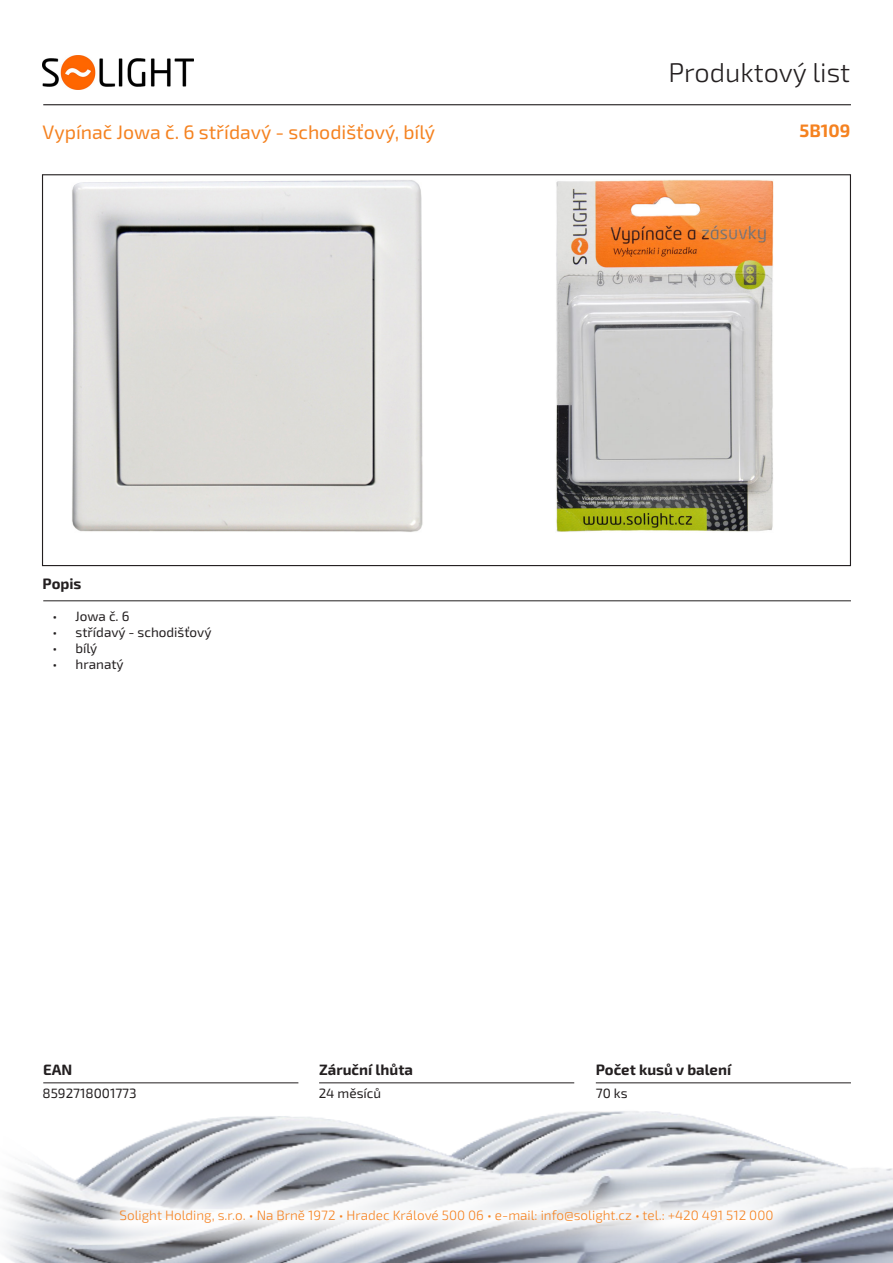
<style>
.page{position:relative;width:893px;height:1263px;background:#fff}
.page>*{position:absolute;margin:0;border:0;box-sizing:border-box;transform-origin:0 0}
.t1{font:300 27px "Exo 2.0";color:#231f20}
.t2{font:19.5px "Exo 2.0";color:#f58220}
.Kód_produktu{font:700 18px "Exo 2.0";color:#f58220}
.t3{font:700 15px "Exo 2.0";color:#231f20}
.t4{font:300 13.5px "Exo 2.0";color:#f58220}
.t5{font:13.5px "Exo 2.0";color:#231f20}
</style>
<div class="page">
<img style="left:3px;top:1082px;width:890px;height:181px">
<hr style="left:43px;top:104px;width:808px;height:1px;background:#231f20">
<hr style="left:43px;top:600px;width:808px;height:1px;background:#231f20">
<hr style="left:596px;top:1082px;width:255px;height:1px;background:#231f20">
<hr style="left:319px;top:1082px;width:255px;height:1px;background:#231f20">
<hr style="left:43px;top:1082px;width:255px;height:1px;background:#231f20">
<svg style="left:85px;top:1174px;width:723px;height:84px"></svg>
<img style="left:43px;top:55px;width:150px;height:34px">
<img style="left:72px;top:180px;width:351px;height:352px">
<img style="left:556px;top:180px;width:218px;height:352px">
<h1 class="t1" style="left:668px;top:57px;width:183px">Produktový list</h1>
<p class="t2" style="left:43px;top:120px;width:394px">Vypínač Jowa č. 6 střídavý - schodišťový, bílý</p>
<p class="Kód_produktu" style="left:799px;top:120px;width:53px">5B109</p>
<p class="t3" style="left:43px;top:575px;width:40px">Popis</p>
<p class="t5" style="left:53px;top:608px;width:78px">• Jowa č. 6</p>
<p class="t5" style="left:53px;top:624px;width:160px">• střídavý - schodišťový</p>
<p class="t5" style="left:53px;top:640px;width:46px">• bílý</p>
<p class="t5" style="left:53px;top:657px;width:73px">• hranatý</p>
<p class="t3" style="left:43px;top:1060px;width:31px">EAN</p>
<p class="t3" style="left:319px;top:1060px;width:95px">Záruční lhůta</p>
<p class="t3" style="left:596px;top:1060px;width:137px">Počet kusů v balení</p>
<p class="t5" style="left:43px;top:1085px;width:96px">8592718001773</p>
<p class="t5" style="left:319px;top:1085px;width:64px">24 měsíců</p>
<p class="t5" style="left:596px;top:1085px;width:33px">70 ks</p>
<p class="t4" style="left:120px;top:1208px;width:655px">Solight Holding, s.r.o. • Na Brně 1972 • Hradec Králové 500 06 • e-mail: info@solight.cz • tel.: +420 491 512 000</p>
</div>
